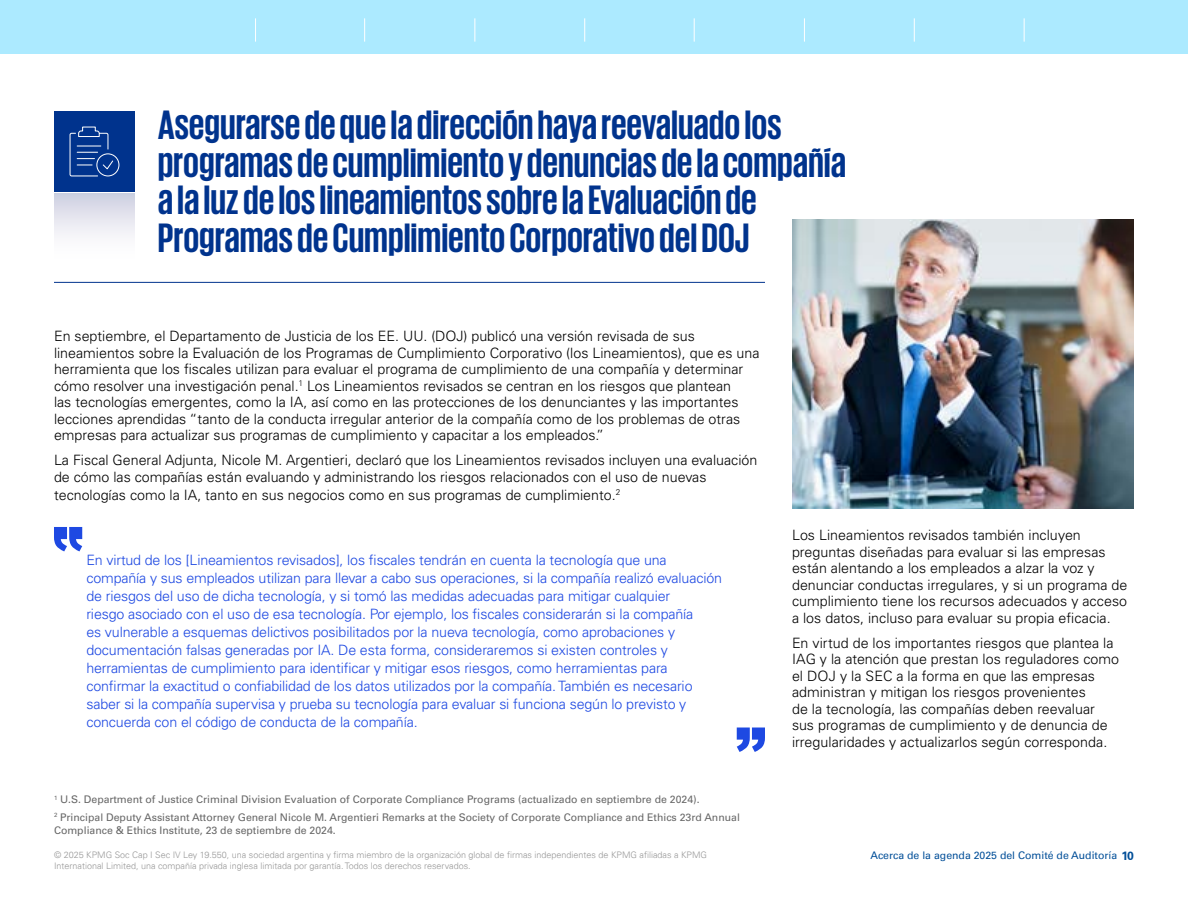
<style>
.page{position:relative;width:1188px;height:918px;background:#fff}
.page>*{position:absolute;margin:0;border:0;box-sizing:border-box;transform-origin:0 0}
.t1{font:700 42px/37.5px "KPMG";color:#00338d}
.t2{font:300 14.25px/16.5px "Univers LT Std";color:#000}
.t3{font:300 14.25px/18px "Univers LT Std";letter-spacing:-.01em;color:#1e49e2}
.t4{font:10.5px/17.7px "Univers LT Std";color:#666}
.t5{font:10.5px "Univers 55 Roman";color:#004e98}
.t6{font:300 9px/10.8px "Univers 45";color:#989898}
.s1{font-family:"Univers 65";font-weight:700;font-size:12px}
</style>
<div class="page">
<div style="left:54px;top:111px;width:81px;height:81px;background:#00338d"></div>
<div style="left:54px;top:193px;width:81px;height:81px;background:linear-gradient(to bottom,#d4d5e5,#fff)"></div>
<img style="left:792px;top:220px;width:342px;height:289px">
<hr style="left:54px;top:282px;width:711px;height:1px;background:#00338d">
<svg style="left:69px;top:126px;width:51px;height:51px"></svg>
<svg style="left:54px;top:527px;width:28px;height:24px"></svg>
<svg style="left:737px;top:728px;width:28px;height:24px"></svg>
<div style="left:0;top:0;width:1188px;height:54px;background:#aceaff"></div>
<svg style="left:255px;top:18px;width:1px;height:24px"></svg>
<svg style="left:364px;top:18px;width:1px;height:24px"></svg>
<svg style="left:475px;top:18px;width:1px;height:24px"></svg>
<svg style="left:584px;top:18px;width:1px;height:24px"></svg>
<svg style="left:694px;top:18px;width:1px;height:24px"></svg>
<svg style="left:804px;top:18px;width:1px;height:24px"></svg>
<svg style="left:914px;top:18px;width:1px;height:24px"></svg>
<svg style="left:1024px;top:18px;width:1px;height:24px"></svg>
<h1 class="t1" style="left:158px;top:105px;width:690px">Asegurarse de que la dirección haya reevaluado los programas de cumplimiento y denuncias de la compañía a la luz de los lineamientos sobre la Evaluación de Programas de Cumplimiento Corporativo del DOJ</h1>
<p class="t2" style="left:54px;top:328px;width:707px">En septiembre, el Departamento de Justicia de los EE. UU. (DOJ) publicó una versión revisada de sus lineamientos sobre la Evaluación de los Programas de Cumplimiento Corporativo (los Lineamientos), que es una herramienta que los fiscales utilizan para evaluar el programa de cumplimiento de una compañía y determinar cómo resolver una investigación penal.<sup>1</sup> Los Lineamientos revisados se centran en los riesgos que plantean<br>las tecnologías emergentes, como la IA, así como en las protecciones de los denunciantes y las importantes lecciones aprendidas “tanto de la conducta irregular anterior de la compañía como de los problemas de otras empresas para actualizar sus programas de cumplimiento y capacitar a los empleados.”</p>
<p class="t2" style="left:54px;top:452px;width:705px">La Fiscal General Adjunta, Nicole M. Argentieri, declaró que los Lineamientos revisados incluyen una evaluación de cómo las compañías están evaluando y administrando los riesgos relacionados con el uso de nuevas</p>
<p class="t2" style="left:54px;top:486px;width:568px">tecnologías como la IA, tanto en sus negocios como en sus programas de cumplimiento.<sup>2</sup></p>
<p class="t3" style="left:86px;top:551px;width:637px">En virtud de los [Lineamientos revisados], los fiscales tendrán en cuenta la tecnología que una compañía y sus empleados utilizan para llevar a cabo sus operaciones, si la compañía realizó evaluación de riesgos del uso de dicha tecnología, y si tomó las medidas adecuadas para mitigar cualquier<br>riesgo asociado con el uso de esa tecnología. Por ejemplo, los fiscales considerarán si la compañía<br>es vulnerable a esquemas delictivos posibilitados por la nueva tecnología, como aprobaciones y documentación falsas generadas por IA. De esta forma, consideraremos si existen controles y herramientas de cumplimiento para identificar y mitigar esos riesgos, como herramientas para confirmar la exactitud o confiabilidad de los datos utilizados por la compañía. También es necesario saber si la compañía supervisa y prueba su tecnología para evaluar si funciona según lo previsto y concuerda con el código de conducta de la compañía.</p>
<p class="t2" style="left:792px;top:527px;width:337px">Los Lineamientos revisados también incluyen preguntas diseñadas para evaluar si las empresas están alentando a los empleados a alzar la voz y denunciar conductas irregulares, y si un programa de cumplimiento tiene los recursos adecuados y acceso a los datos, incluso para evaluar su propia eficacia.</p>
<p class="t2" style="left:792px;top:634px;width:329px">En virtud de los importantes riesgos que plantea la IAG y la atención que prestan los reguladores como el DOJ y la SEC a la forma en que las empresas administran y mitigan los riesgos provenientes<br>de la tecnología, las compañías deben reevaluar sus programas de cumplimiento y de denuncia de irregularidades y actualizarlos según corresponda.</p>
<p class="t4" style="left:54px;top:791px;width:687px"><sup>1</sup> U.S. Department of Justice Criminal Division Evaluation of Corporate Compliance Programs (actualizado en septiembre de 2024).<br><sup>2</sup> Principal Deputy Assistant Attorney General Nicole M. Argentieri Remarks at the Society of Corporate Compliance and Ethics 23rd Annual</p>
<p class="t4" style="left:54px;top:822px;width:283px">Compliance &amp; Ethics Institute, 23 de septiembre de 2024.</p>
<p class="t6" style="left:54px;top:849px;width:655px">© 2025 KPMG Soc Cap I Sec IV Ley 19.550, una sociedad argentina y firma miembro de la organización global de firmas independientes de KPMG afiliadas a KPMG<br>International Limited, una compañía privada inglesa limitada por garantía. Todos los derechos reservados.</p>
<p class="t5" style="left:870px;top:849px;width:265px">Acerca de la agenda 2025 del Comité de Auditoría <span class="s1">10</span></p>
</div>
